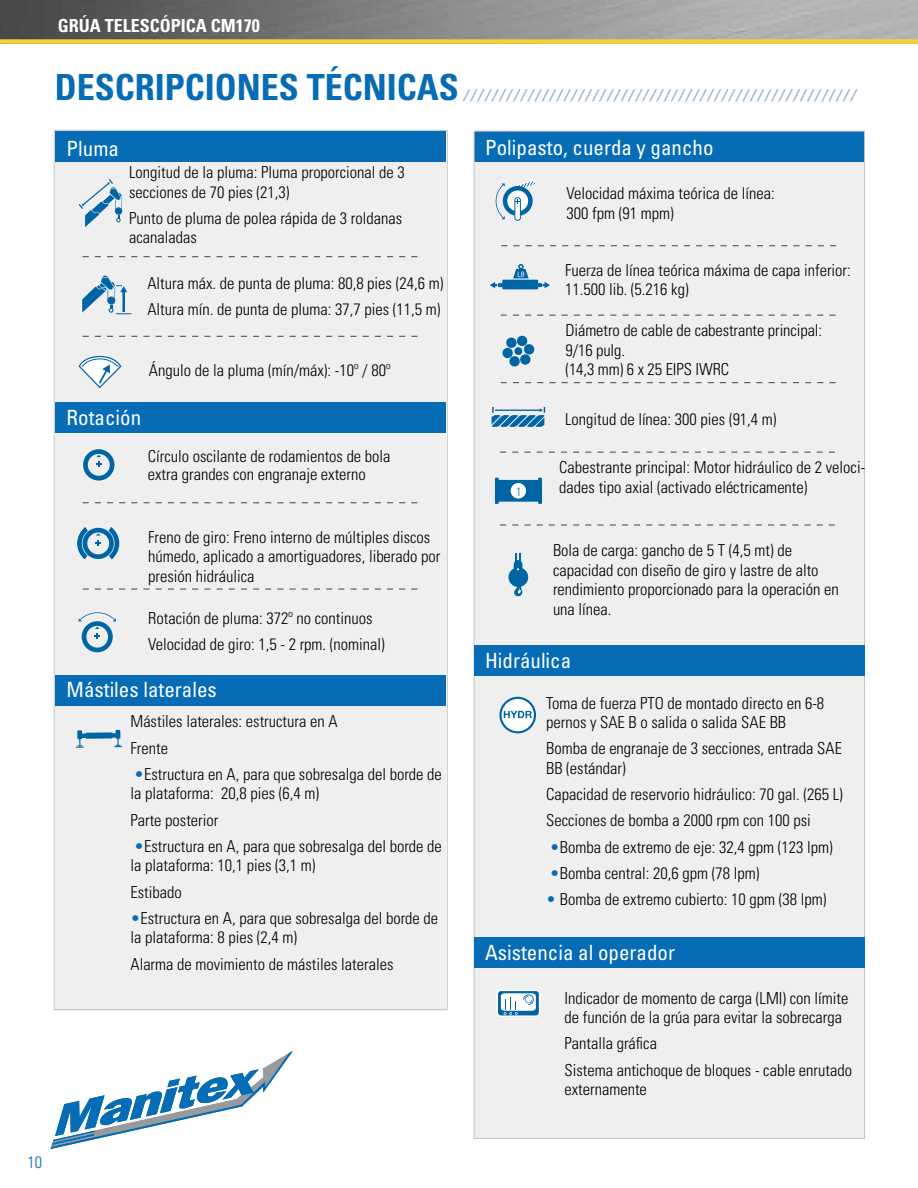
<style>
.page{position:relative;width:918px;height:1188px;background:#fff}
.page>*{position:absolute;margin:0;border:0;box-sizing:border-box;transform-origin:0 0}
.t1{font:700 condensed 36px "Univers LT Std";color:#066cb6}
.t2{font:condensed 21px "Univers";color:#fff}
.t3{font:700 condensed 18px "Univers";color:#fff}
.t4{font:300 condensed 16.5px/19.5px "Univers";color:#000}
.t5{font:300 condensed 16.5px/19.5px "Univers LT Std";color:#000}
.t6{font:300 condensed 16.5px "Univers LT Std";color:#066cb6}
.t7{font:italic 700 condensed 15px "Univers";color:#9cb1db}
.t8{font:300 condensed 12px "Univers";color:#0065a4}
.s1{color:#066cb6}
</style>
<div class="page">
<img style="left:0;top:0;width:918px;height:39px">
<div style="left:0;top:39px;width:918px;height:5px;background:#f8ce3d"></div>
<svg style="left:50px;top:1051px;width:243px;height:98px"></svg>
<div style="left:55px;top:133px;width:391px;height:878px;background:#f0efef"></div>
<div style="left:474px;top:132px;width:391px;height:1007px;background:#f0efef"></div>
<div style="left:56px;top:131px;width:390px;height:31px;background:#066cb6"></div>
<div style="left:56px;top:402px;width:390px;height:31px;background:#066cb6"></div>
<div style="left:56px;top:675px;width:390px;height:31px;background:#066cb6"></div>
<div style="left:474px;top:131px;width:391px;height:31px;background:#066cb6"></div>
<div style="left:474px;top:645px;width:390px;height:31px;background:#066cb6"></div>
<div style="left:474px;top:938px;width:390px;height:30px;background:#066cb6"></div>
<svg style="left:497px;top:990px;width:43px;height:27px"></svg>
<svg style="left:76px;top:730px;width:46px;height:18px"></svg>
<svg style="left:78px;top:355px;width:44px;height:34px"></svg>
<div style="left:515px;top:197px;width:6px;height:24px;border:1px solid #0065a4;border-radius:3px"></div>
<svg style="left:496px;top:180px;width:39px;height:39px"></svg>
<svg style="left:498px;top:283px;width:44px;height:4px"></svg>
<svg style="left:490px;top:282px;width:7px;height:6px"></svg>
<svg style="left:542px;top:282px;width:8px;height:6px"></svg>
<div style="left:502px;top:280px;width:36px;height:9px;background:#0065a4"></div>
<svg style="left:513px;top:264px;width:16px;height:14px"></svg>
<svg style="left:502px;top:335px;width:33px;height:32px"></svg>
<svg style="left:491px;top:407px;width:54px;height:20px"></svg>
<svg style="left:501px;top:246px;width:335px;height:1px"></svg>
<svg style="left:83px;top:256px;width:334px;height:1px"></svg>
<svg style="left:83px;top:336px;width:334px;height:1px"></svg>
<svg style="left:83px;top:503px;width:334px;height:1px"></svg>
<svg style="left:83px;top:589px;width:334px;height:1px"></svg>
<svg style="left:501px;top:315px;width:335px;height:1px"></svg>
<svg style="left:501px;top:382px;width:335px;height:1px"></svg>
<svg style="left:500px;top:452px;width:335px;height:1px"></svg>
<svg style="left:500px;top:525px;width:335px;height:1px"></svg>
<svg style="left:83px;top:449px;width:31px;height:32px"></svg>
<svg style="left:77px;top:527px;width:42px;height:32px"></svg>
<svg style="left:79px;top:612px;width:37px;height:40px"></svg>
<svg style="left:81px;top:275px;width:50px;height:40px"></svg>
<svg style="left:499px;top:697px;width:37px;height:36px"></svg>
<div style="left:497px;top:480px;width:45px;height:22px;background:#0065a4"></div>
<hr style="left:495px;top:478px;width:4px;height:26px;background:#0065a4">
<hr style="left:538px;top:478px;width:4px;height:26px;background:#0065a4">
<div style="left:511px;top:483px;width:15px;height:16px;background:#fff;border-radius:50%"></div>
<svg style="left:78px;top:179px;width:44px;height:49px"></svg>
<svg style="left:514px;top:560px;width:8px;height:12px"></svg>
<svg style="left:514px;top:586px;width:8px;height:10px"></svg>
<div style="left:509px;top:567px;width:19px;height:20px;background:#0065a4;border-radius:50%"></div>
<svg style="left:515px;top:553px;width:6px;height:17px"></svg>
<p class="t3" style="left:58px;top:15px;width:203px">GRÚA TELESCÓPICA CM170</p>
<h1 class="t1" style="left:55px;top:65px;width:406px">DESCRIPCIONES TÉCNICAS</h1>
<p class="t7" style="left:464px;top:86px;width:393px">///////////////////////////////////////////////////////</p>
<p class="t2" style="left:67px;top:135px;width:54px">Pluma</p>
<p class="t4" style="left:129px;top:163px;width:277px">Longitud de la pluma: Pluma proporcional de 3 secciones de 70 pies (21,3)</p>
<p class="t4" style="left:129px;top:208px;width:274px">Punto de pluma de polea rápida de 3 roldanas acanaladas</p>
<p class="t4" style="left:147px;top:270px;width:297px;line-height:26.2px">Altura máx. de punta de pluma: 80,8 pies (24,6 m)<br>Altura mín. de punta de pluma: 37,7 pies (11,5 m)</p>
<p class="t4" style="left:149px;top:361px;width:243px">Ángulo de la pluma (mín/máx): -10º / 80º</p>
<p class="t2" style="left:67px;top:404px;width:76px">Rotación</p>
<p class="t4" style="left:148px;top:447px;width:244px;line-height:18px">Círculo oscilante de rodamientos de bola extra grandes con engranaje externo</p>
<p class="t4" style="left:148px;top:527px;width:294px">Freno de giro: Freno interno de múltiples discos húmedo, aplicado a amortiguadores, liberado por presión hidráulica</p>
<p class="t4" style="left:148px;top:605px;width:238px;line-height:26.2px">Rotación de pluma: 372º no continuos<br>Velocidad de giro: 1,5 - 2 rpm. (nominal)</p>
<p class="t2" style="left:67px;top:677px;width:152px">Mástiles laterales</p>
<p class="t5" style="left:131px;top:709px;width:209px;line-height:26.2px">Mástiles laterales: estructura en A<br>Frente</p>
<p class="t5" style="left:131px;top:764px;width:313px"><span class="s1">•</span>Estructura en A, para que sobresalga del borde de la plataforma: 20,8 pies (6,4 m)</p>
<p class="t5" style="left:131px;top:810px;width:89px">Parte posterior</p>
<p class="t5" style="left:131px;top:836px;width:313px"><span class="s1">•</span>Estructura en A, para que sobresalga del borde de la plataforma: 10,1 pies (3,1 m)</p>
<p class="t5" style="left:131px;top:882px;width:53px">Estibado</p>
<p class="t5" style="left:131px;top:908px;width:309px"><span class="s1">•</span>Estructura en A, para que sobresalga del borde de la plataforma: 8 pies (2,4 m)</p>
<p class="t5" style="left:131px;top:954px;width:264px">Alarma de movimiento de mástiles laterales</p>
<p class="t2" style="left:485px;top:134px;width:230px">Polipasto, cuerda y gancho</p>
<p class="t8" style="left:516px;top:484px;width:7px">1</p>
<p class="t4" style="left:567px;top:184px;width:210px">Velocidad máxima teórica de línea:<br>300 fpm (91 mpm)</p>
<p class="t4" style="left:565px;top:260px;width:287px">Fuerza de línea teórica máxima de capa inferior:<br>11.500 lib. (5.216 kg)</p>
<p class="t4" style="left:565px;top:321px;width:258px">Diámetro de cable de cabestrante principal:<br>9/16 pulg.<br>(14,3 mm) 6 x 25 EIPS IWRC</p>
<p class="t4" style="left:565px;top:409px;width:213px">Longitud de línea: 300 pies (91,4 m)</p>
<p class="t4" style="left:559px;top:458px;width:307px">Cabestrante principal: Motor hidráulico de 2 veloci&shy;dades tipo axial (activado eléctricamente)</p>
<p class="t4" style="left:553px;top:541px;width:287px">Bola de carga: gancho de 5 T (4,5 mt) de capacidad con diseño de giro y lastre de alto rendimiento proporcionado para la operación en una línea.</p>
<p class="t2" style="left:485px;top:647px;width:88px">Hidráulica</p>
<p class="t5" style="left:546px;top:693px;width:280px">Toma de fuerza PTO de montado directo en 6-8 pernos y SAE B o salida o salida SAE BB</p>
<p class="t5" style="left:546px;top:739px;width:297px">Bomba de engranaje de 3 secciones, entrada SAE<br>BB (estándar)</p>
<p class="t5" style="left:546px;top:781px;width:298px;line-height:26.2px">Capacidad de reservorio hidráulico: 70 gal. (265 L)<br>Secciones de bomba a 2000 rpm con 100 psi</p>
<p class="t5" style="left:550px;top:837px;width:284px"><span class="s1">•</span>Bomba de extremo de eje: 32,4 gpm (123 lpm)</p>
<p class="t5" style="left:550px;top:863px;width:211px"><span class="s1">•</span>Bomba central: 20,6 gpm (78 lpm)</p>
<p class="t5" style="left:546px;top:890px;width:282px"><span class="s1">•</span> Bomba de extremo cubierto: 10 gpm (38 lpm)</p>
<p class="t2" style="left:485px;top:939px;width:192px">Asistencia al operador</p>
<p class="t5" style="left:564px;top:988px;width:286px">Indicador de momento de carga (LMI) con límite de función de la grúa para evitar la sobrecarga</p>
<p class="t5" style="left:564px;top:1031px;width:289px;line-height:26.2px">Pantalla gráfica<br>Sistema antichoque de bloques - cable enrutado</p>
<p class="t5" style="left:564px;top:1080px;width:84px">externamente</p>
<p class="t6" style="left:27px;top:1152px;width:16px">10</p>
</div>
